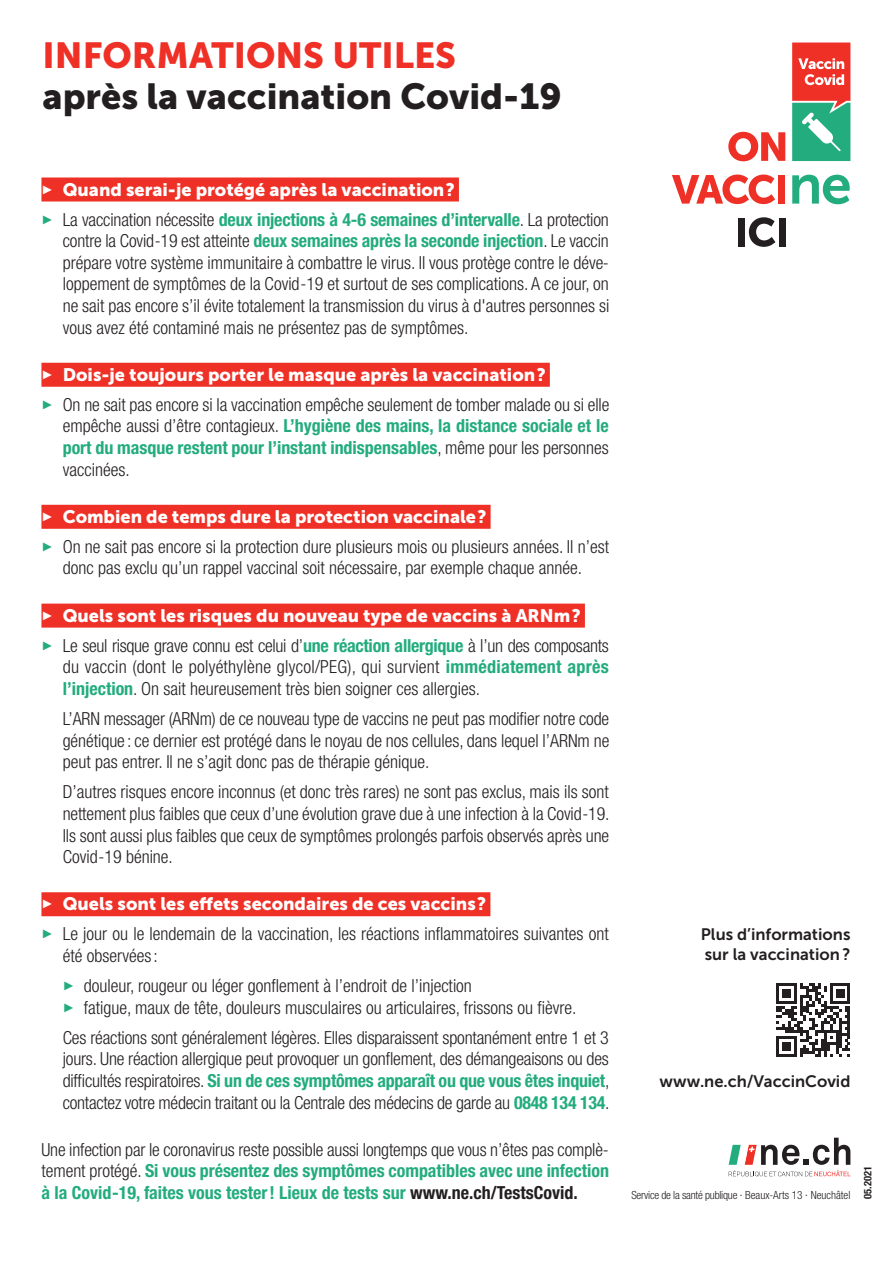
<style>
.page{position:relative;width:893px;height:1263px;background:#fff}
.page>*{position:absolute;margin:0;border:0;box-sizing:border-box;transform-origin:0 0}
.t1{font:36px "Museo Sans 900";color:#231f20}
.t2{font:36px "Museo Sans 900";color:#ef3026}
.t3{font:300 condensed 18px/21.6px "Helvetica Neue LT Std";color:#231f20;text-align:justify}
.t4{font:18px "Museo Sans 900";color:#fff}
.t5{font:700 condensed 18px/21.6px "Helvetica Neue LT Std";color:#23ac7d;text-align:justify}
.t6{font:16.5px/19.8px "Museo Sans 700";color:#231f20}
.t7{font:300 condensed 11.25px "Helvetica Neue LT Std";letter-spacing:-.02em;color:#231f20}
.t8{font:700 condensed 10.5px "Helvetica Neue LT Std";color:#231f20}
.s1{color:#23ac7d}
.s2{font-weight:700;color:#23ac7d}
.s3{font-weight:300;color:#231f20}
.s4{color:#231f20}
</style>
<div class="page">
<div style="left:41px;top:177px;width:418px;height:24px;background:#ef3026"></div>
<div style="left:41px;top:363px;width:509px;height:24px;background:#ef3026"></div>
<div style="left:41px;top:505px;width:450px;height:24px;background:#ef3026"></div>
<div style="left:41px;top:604px;width:544px;height:24px;background:#ef3026"></div>
<div style="left:41px;top:892px;width:449px;height:24px;background:#ef3026"></div>
<svg style="left:728px;top:132px;width:57px;height:29px"></svg>
<svg style="left:672px;top:175px;width:103px;height:29px"></svg>
<div style="left:778px;top:175px;width:7px;height:29px;background:#ef3026"></div>
<svg style="left:792px;top:175px;width:58px;height:29px"></svg>
<div style="left:738px;top:218px;width:7px;height:28px;background:#231f20"></div>
<svg style="left:749px;top:217px;width:26px;height:30px"></svg>
<div style="left:779px;top:218px;width:7px;height:28px;background:#231f20"></div>
<svg style="left:792px;top:43px;width:58px;height:118px;background:#9b836b"></svg>
<svg style="left:776px;top:983px;width:74px;height:74px"></svg>
<svg style="left:729px;top:1138px;width:121px;height:38px"></svg>
<p class="t2" style="left:43px;top:35px;width:415px">INFORMATIONS UTILES</p>
<p class="t1" style="left:43px;top:76px;width:521px">après la vaccination Covid-19</p>
<p class="t4" style="left:41px;top:179px;width:415px">✓ Quand serai-je protégé après la vaccination?</p>
<p class="t3" style="left:63px;top:208px;width:548px;text-indent:-21px"><span class="s1">✓</span> La vaccination nécessite <span class="s2">deux injections à 4-6 semaines d’intervalle</span>. La protection contre la Covid-19 est atteinte <span class="s2">deux semaines après la seconde injection</span>. Le vaccin prépare votre système immunitaire à combattre le virus. Il vous protège contre le déve&shy;loppement de symptômes de la Covid-19 et surtout de ses complications. A ce jour, on ne sait pas encore s’il évite totalement la transmission du virus à d'autres personnes si vous avez été contaminé mais ne présentez pas de symptômes.</p>
<p class="t4" style="left:41px;top:364px;width:506px">✓ Dois-je toujours porter le masque après la vaccination?</p>
<p class="t3" style="left:63px;top:393px;width:548px;text-indent:-21px"><span class="s1">✓</span> On ne sait pas encore si la vaccination empêche seulement de tomber malade ou si elle empêche aussi d’être contagieux. <span class="s2">L’hygiène des mains, la distance sociale et le port du masque restent pour l’instant indispensables</span>, même pour les personnes vaccinées.</p>
<p class="t4" style="left:41px;top:506px;width:446px">✓ Combien de temps dure la protection vaccinale?</p>
<p class="t3" style="left:41px;top:536px;width:569px;text-align:center"><span class="s1">✓</span> On ne sait pas encore si la protection dure plusieurs mois ou plusieurs années. Il n’est donc pas exclu qu’un rappel vaccinal soit nécessaire, par exemple chaque année.</p>
<p class="t4" style="left:41px;top:605px;width:541px">✓ Quels sont les risques du nouveau type de vaccins à ARNm?</p>
<p class="t3" style="left:63px;top:634px;width:548px;text-indent:-21px"><span class="s1">✓</span> Le seul risque grave connu est celui d’<span class="s2">une réaction allergique</span> à l’un des composants du vaccin (dont le polyéthylène glycol/PEG), qui survient <span class="s2">immédiatement après l’injection</span>. On sait heureusement très bien soigner ces allergies.</p>
<p class="t3" style="left:63px;top:708px;width:548px">L’ARN messager (ARNm) de ce nouveau type de vaccins ne peut pas modifier notre code génétique : ce dernier est protégé dans le noyau de nos cellules, dans lequel l’ARNm ne peut pas entrer. Il ne s’agit donc pas de thérapie génique.</p>
<p class="t3" style="left:63px;top:781px;width:548px">D’autres risques encore inconnus (et donc très rares) ne sont pas exclus, mais ils sont nettement plus faibles que ceux d’une évolution grave due à une infection à la Covid-19.<br>Ils sont aussi plus faibles que ceux de symptômes prolongés parfois observés après une Covid-19 bénine.</p>
<p class="t4" style="left:41px;top:894px;width:446px">✓ Quels sont les effets secondaires de ces vaccins?</p>
<p class="t3" style="left:63px;top:923px;width:548px;text-indent:-21px"><span class="s1">✓</span> Le jour ou le lendemain de la vaccination, les réactions inflammatoires suivantes ont été observées:</p>
<p class="t3" style="left:63px;top:975px;width:411px"><span class="s1">✓</span> douleur, rougeur ou léger gonflement à l’endroit de l’injection</p>
<p class="t3" style="left:63px;top:996px;width:515px"><span class="s1">✓</span> fatigue, maux de tête, douleurs musculaires ou articulaires, frissons ou fièvre.</p>
<p class="t3" style="left:63px;top:1026px;width:548px">Ces réactions sont généralement légères. Elles disparaissent spontanément entre 1 et 3 jours. Une réaction allergique peut provoquer un gonflement, des démangeaisons ou des difficultés respiratoires. <span class="s2">Si un de ces symptômes apparaît ou que vous êtes inquiet</span>, contactez votre médecin traitant ou la Centrale des médecins de garde au <span class="s2">0848 134 134</span>.</p>
<p class="t5" style="left:41px;top:1138px;width:569px"><span class="s3">Une infection par le coronavirus reste possible aussi longtemps que vous n’êtes pas complè&shy;tement protégé.</span> Si vous présentez des symptômes compatibles avec une infection à la Covid-19, faites vous tester! Lieux de tests sur <span class="s4">www.ne.ch/TestsCovid.</span></p>
<p class="t6" style="left:701px;top:925px;width:151px">Plus d’informations sur la vaccination ?</p>
<p class="t6" style="left:660px;top:1071px;width:192px">www.ne.ch/VaccinCovid</p>
<p class="t7" style="left:631px;top:1188px;width:221px">Service de la santé publique · Beaux-Arts 13 · Neuchâtel</p>
<p class="t8" style="left:861px;top:1199px;width:34px;rotate:-90deg">05.2021</p>
</div>
